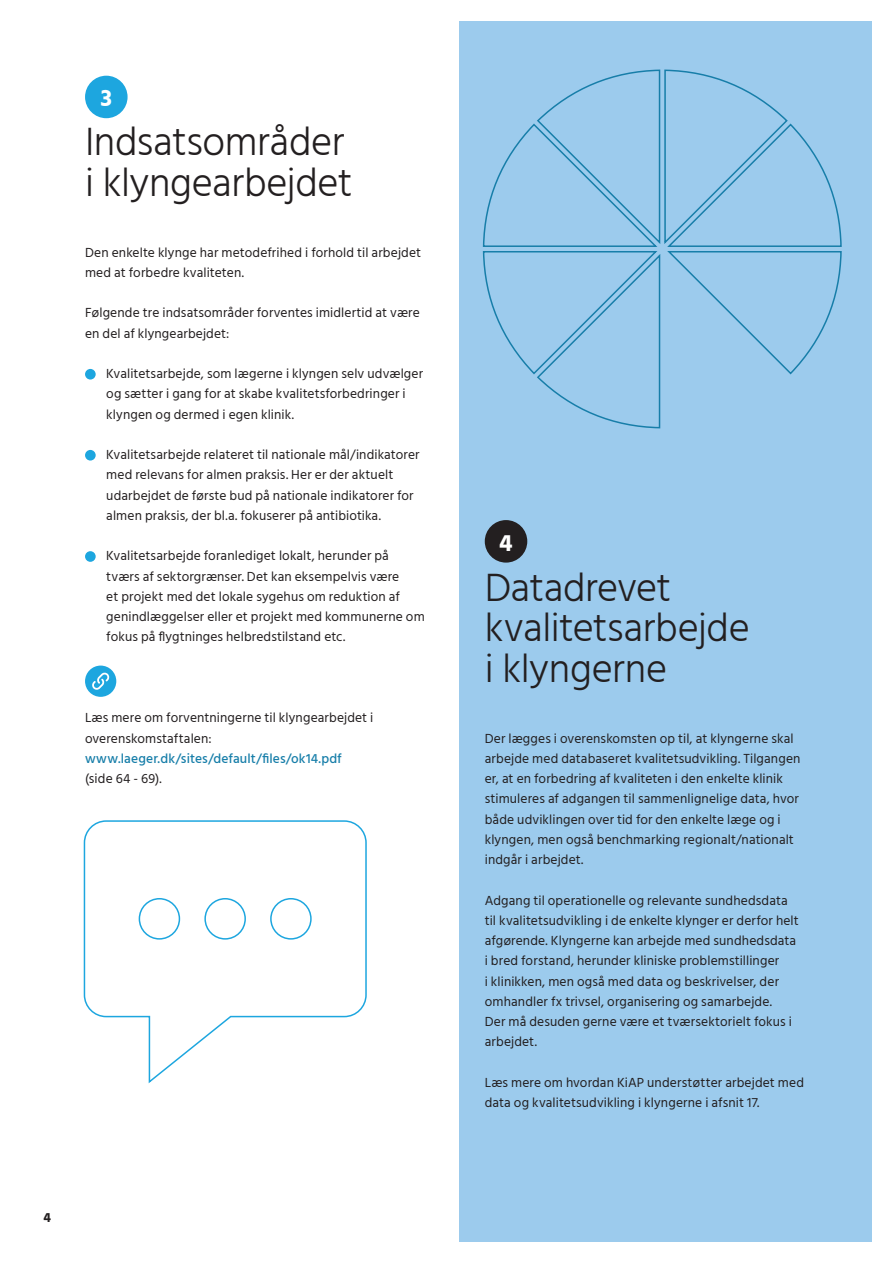
<style>
.page{position:relative;width:893px;height:1263px;background:#fff}
.page>*{position:absolute;margin:0;border:0;box-sizing:border-box;transform-origin:0 0}
.kiap-1{font:300 40.5px/40.5px "Hind Siliguri";letter-spacing:-.01em;color:#231f20}
.kiap-1-2{font:700 24px "Hind Siliguri";color:#fff}
.brød{font:13.5px/20.2px "Hind Siliguri";letter-spacing:.01em;color:#231f20}
.brød-indryk{font:13.5px/20.2px "Hind Siliguri";letter-spacing:.01em;color:#231f20}
.t1{font:700 13.5px "Hind Siliguri";color:#231f20}
.s1{font-weight:500;color:#177ea9}
</style>
<div class="page">
<div style="left:459px;top:21px;width:413px;height:1221px;background:#9ccbed"></div>
<svg style="left:83px;top:820px;width:284px;height:264px"></svg>
<svg style="left:482px;top:69px;width:360px;height:360px"></svg>
<div style="left:85px;top:76px;width:43px;height:42px;background:#1da6df;border-radius:50%"></div>
<div style="left:485px;top:520px;width:42px;height:43px;background:#231f20;border-radius:50%"></div>
<div style="left:85px;top:369px;width:11px;height:11px;background:#1da6df;border-radius:50%"></div>
<div style="left:85px;top:450px;width:11px;height:11px;background:#1da6df;border-radius:50%"></div>
<div style="left:85px;top:551px;width:11px;height:11px;background:#1da6df;border-radius:50%"></div>
<svg style="left:85px;top:665px;width:31px;height:32px"></svg>
<p class="kiap-1-2" style="left:100px;top:79px;width:13px">3</p>
<p class="kiap-1" style="left:85px;top:121px;width:269px">Indsatsområder i klyngearbejdet</p>
<p class="brød" style="left:85px;top:243px;width:338px">Den enkelte klynge har metodefrihed i forhold til arbejdet med at forbedre kvaliteten.</p>
<p class="brød" style="left:85px;top:304px;width:336px">Følgende tre indsatsområder forventes imidlertid at være en del af klyngearbejdet:</p>
<p class="brød-indryk" style="left:106px;top:364px;width:318px">Kvalitetsarbejde, som lægerne i klyngen selv udvælger og sætter i gang for at skabe kvalitetsforbedringer i klyngen og dermed i egen klinik.</p>
<p class="brød-indryk" style="left:106px;top:445px;width:315px">Kvalitetsarbejde relateret til nationale mål/indikatorer med relevans for almen praksis. Her er der aktuelt udarbejdet de første bud på nationale indikatorer for almen praksis, der bl.a. fokuserer på antibiotika.</p>
<p class="brød-indryk" style="left:106px;top:547px;width:320px">Kvalitetsarbejde foranlediget lokalt, herunder på tværs af sektorgrænser. Det kan eksempelvis være<br>et projekt med det lokale sygehus om reduktion af genindlæggelser eller et projekt med kommunerne om fokus på flygtninges helbredstilstand etc.</p>
<p class="brød" style="left:85px;top:709px;width:290px">Læs mere om forventningerne til klyngearbejdet i overenskomstaftalen: <span class="s1">www.laeger.dk/sites/default/files/ok14.pdf<br></span>(side 64 - 69).</p>
<p class="t1" style="left:44px;top:1206px;width:9px">4</p>
<p class="kiap-1-2" style="left:499px;top:524px;width:15px">4</p>
<p class="kiap-1" style="left:485px;top:567px;width:266px">Datadrevet kvalitetsarbejde i klyngerne</p>
<p class="brød" style="left:485px;top:729px;width:317px">Der lægges i overenskomsten op til, at klyngerne skal arbejde med databaseret kvalitetsudvikling. Tilgangen er, at en forbedring af kvaliteten i den enkelte klinik stimuleres af adgangen til sammenlignelige data, hvor både udviklingen over tid for den enkelte læge og i klyngen, men også benchmarking regionalt/nationalt indgår i arbejdet.</p>
<p class="brød" style="left:485px;top:891px;width:316px">Adgang til operationelle og relevante sundhedsdata til kvalitetsudvikling i de enkelte klynger er derfor helt afgørende. Klyngerne kan arbejde med sundhedsdata i bred forstand, herunder kliniske problemstillinger<br>i klinikken, men også med data og beskrivelser, der omhandler fx trivsel, organisering og samarbejde.<br>Der må desuden gerne være et tværsektorielt fokus i arbejdet.</p>
<p class="brød" style="left:485px;top:1073px;width:321px">Læs mere om hvordan KiAP understøtter arbejdet med data og kvalitetsudvikling i klyngerne i afsnit 17.</p>
</div>
